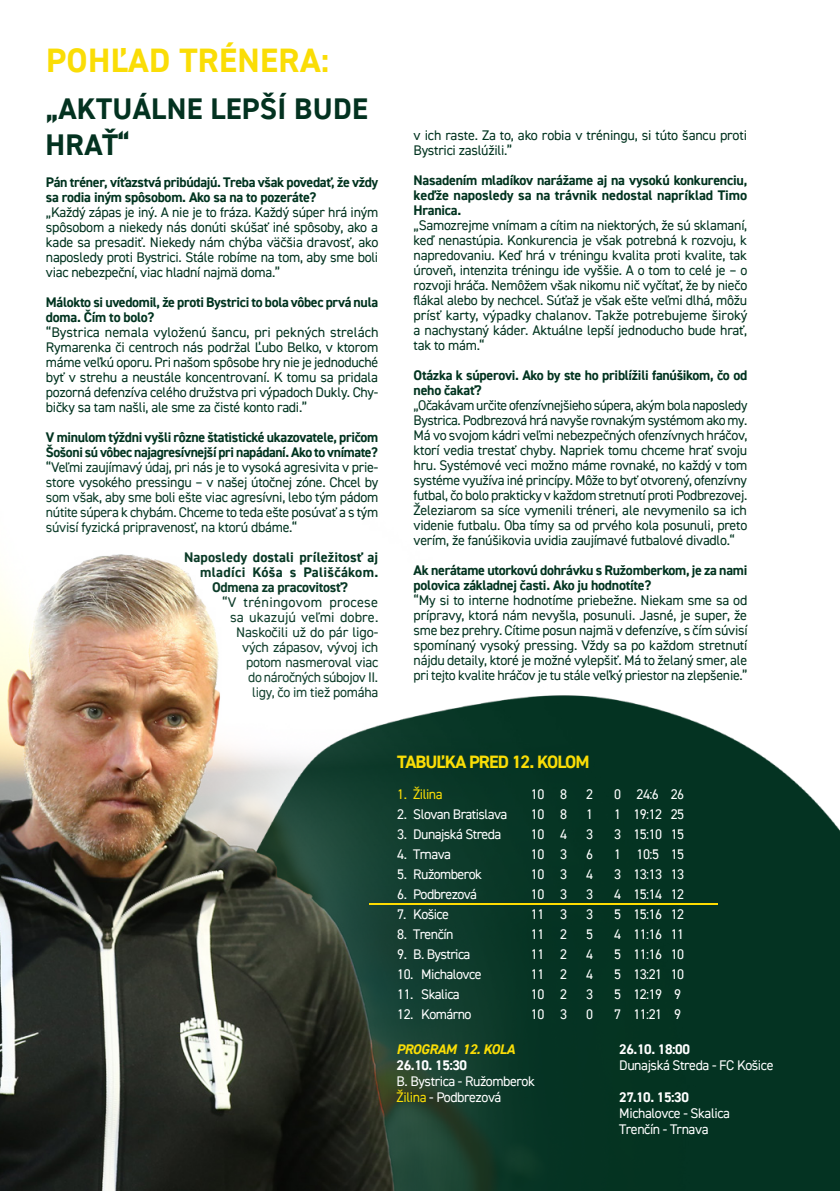
<style>
.page{position:relative;width:840px;height:1191px;background:#fff}
.page>*{position:absolute;margin:0;border:0;box-sizing:border-box;transform-origin:0 0}
.t1{font:700 34px "DIN2014";letter-spacing:.01em;color:#fadd06}
.t2{font:700 30px/36px "DIN2014";letter-spacing:.01em;color:#033220}
.t3{font:700 18px "DIN2014";letter-spacing:-.05em;color:#fadd06}
.Body_text____no_tab{font:14px/15px "DIN2014";letter-spacing:-.02em;color:#00331f;text-align:justify}
.Body_text____no_tab-2{font:700 14px/15px "DIN2014";letter-spacing:-.02em;color:#00331f}
.t4{font:14px "DIN2014";letter-spacing:-.04em;color:#fff}
.t5{font:700 14px "DIN2014";letter-spacing:-.03em;color:#fff}
.Body_text____no_tab-3{font:700 14px "DIN2014";letter-spacing:.005em;color:#00331f}
.Body_text____no_tab-4{font:700 14px "DIN2014";letter-spacing:.02em;color:#00331f}
.t6{font:italic 700 14px "DIN2014";letter-spacing:-.03em;color:#fadd06}
.t7{font:14px "DIN2014";letter-spacing:-.04em;color:#fadd06}
.s1{color:#fadd06}
</style>
<div class="page">
<img style="left:708px;top:726px;width:131px;height:465px">
<img style="left:0;top:554px;width:708px;height:637px">
<hr style="left:369px;top:903px;width:348px;height:2px;background:#ffdc01">
<p class="t1" style="left:46px;top:38px;width:284px">POHĽAD TRÉNERA:</p>
<p class="t2" style="left:45px;top:91px;width:324px">„AKTUÁLNE LEPŠÍ BUDE<br>HRAŤ“</p>
<p class="Body_text____no_tab-2" style="left:46px;top:174px;width:334px">Pán tréner, víťazstvá pribúdajú. Treba však povedať, že vždy sa rodia iným spôsobom. Ako sa na to pozeráte?</p>
<p class="Body_text____no_tab" style="left:46px;top:204px;width:334px">„Každý zápas je iný. A nie je to fráza. Každý súper hrá iným spôsobom a niekedy nás donúti skúšať iné spôsoby, ako a kade sa presadiť. Niekedy nám chýba väčšia dravosť, ako naposledy proti Bystrici. Stále robíme na tom, aby sme boli viac nebezpeční, viac hladní najmä doma.”</p>
<p class="Body_text____no_tab-2" style="left:46px;top:294px;width:333px">Málokto si uvedomil, že proti Bystrici to bola vôbec prvá nula doma. Čím to bolo?</p>
<p class="Body_text____no_tab" style="left:46px;top:324px;width:334px">“Bystrica nemala vyloženú šancu, pri pekných strelách Rymarenka či centroch nás podržal Ľubo Belko, v ktorom máme veľkú oporu. Pri našom spôsobe hry nie je jednoduché byť v strehu a neustále koncentrovaní. K tomu sa pridala pozorná defenzíva celého družstva pri výpadoch Dukly. Chy&shy;bičky sa tam našli, ale sme za čisté konto radi.”</p>
<p class="Body_text____no_tab-2" style="left:46px;top:429px;width:334px">V minulom týždni vyšli rôzne štatistické ukazovatele, pričom<br>Šošoni sú vôbec najagresívnejší pri napádaní. Ako to vnímate?</p>
<p class="Body_text____no_tab" style="left:46px;top:459px;width:334px">“Veľmi zaujímavý údaj, pri nás je to vysoká agresivita v prie&shy;store vysokého pressingu – v našej útočnej zóne. Chcel by som však, aby sme boli ešte viac agresívni, lebo tým pádom nútite súpera k chybám. Chceme to teda ešte posúvať a s tým súvisí fyzická pripravenosť, na ktorú dbáme.“</p>
<p class="Body_text____no_tab-3" style="left:184px;top:548px;width:195px">Naposledy dostali príležitosť aj</p>
<p class="Body_text____no_tab-4" style="left:200px;top:563px;width:179px">mladíci Kóša s Pališčákom.</p>
<p class="Body_text____no_tab-2" style="left:212px;top:579px;width:137px">Odmena za pracovitosť?</p>
<p class="Body_text____no_tab" style="left:222px;top:594px;width:158px;text-align:right">“V tréningovom procese sa ukazujú veľmi dobre.<br>Naskočili už do pár ligo&shy;vých zápasov, vývoj ich potom nasmeroval viac<br>do náročných súbojov II.<br>ligy, čo im tiež pomáha</p>
<p class="Body_text____no_tab" style="left:413px;top:127px;width:335px">v ich raste. Za to, ako robia v tréningu, si túto šancu proti<br>Bystrici zaslúžili.”</p>
<p class="Body_text____no_tab-2" style="left:413px;top:173px;width:335px;text-align:justify">Nasadením mladíkov narážame aj na vysokú konkurenciu, keďže naposledy sa na trávnik nedostal napríklad Timo Hranica.</p>
<p class="Body_text____no_tab" style="left:413px;top:217px;width:335px">„Samozrejme vnímam a cítim na niektorých, že sú sklamaní, keď nenastúpia. Konkurencia je však potrebná k rozvoju, k napredovaniu. Keď hrá v tréningu kvalita proti kvalite, tak úroveň, intenzita tréningu ide vyššie. A o tom to celé je – o rozvoji hráča. Nemôžem však nikomu nič vyčítať, že by niečo flákal alebo by nechcel. Súťaž je však ešte veľmi dlhá, môžu prísť karty, výpadky chalanov. Takže potrebujeme široký a nachystaný káder. Aktuálne lepší jednoducho bude hrať, tak to mám.“</p>
<p class="Body_text____no_tab-2" style="left:413px;top:368px;width:335px">Otázka k súperovi. Ako by ste ho priblížili fanúšikom, čo od neho čakať?</p>
<p class="Body_text____no_tab" style="left:413px;top:397px;width:335px">„Očakávam určite ofenzívnejšieho súpera, akým bola naposledy Bystrica. Podbrezová hrá navyše rovnakým systémom ako my.<br>Má vo svojom kádri veľmi nebezpečných ofenzívnych hráčov, ktorí vedia trestať chyby. Napriek tomu chceme hrať svoju hru. Systémové veci možno máme rovnaké, no každý v tom systéme využíva iné princípy. Môže to byť otvorený, ofenzívny futbal, čo bolo prakticky v každom stretnutí proti Podbrezovej.<br>Železiarom sa síce vymenili tréneri, ale nevymenilo sa ich videnie futbalu. Oba tímy sa od prvého kola posunuli, preto verím, že fanúšikovia uvidia zaujímavé futbalové divadlo.“</p>
<p class="Body_text____no_tab-2" style="left:413px;top:563px;width:335px">Ak nerátame utorkovú dohrávku s Ružomberkom, je za nami polovica základnej časti. Ako ju hodnotíte?</p>
<p class="Body_text____no_tab" style="left:413px;top:592px;width:335px">“My si to interne hodnotíme priebežne. Niekam sme sa od prípravy, ktorá nám nevyšla, posunuli. Jasné, je super, že sme bez prehry. Cítime posun najmä v defenzíve, s čím súvisí spomínaný vysoký pressing. Vždy sa po každom stretnutí nájdu detaily, ktoré je možné vylepšiť. Má to želaný smer, ale pri tejto kvalite hráčov je tu stále veľký priestor na zlepšenie.”</p>
<p class="t3" style="left:397px;top:750px;width:194px">TABUĽKA PRED 12. KOLOM</p>
<p class="t7" style="left:397px;top:786px;width:47px">1. Žilina</p>
<p class="t4" style="left:530px;top:786px;width:38px">10 8</p>
<p class="t4" style="left:586px;top:786px;width:8px">2</p>
<p class="t4" style="left:614px;top:786px;width:71px">0 24:6 26</p>
<p class="t4" style="left:397px;top:806px;width:112px">2. Slovan Bratislava</p>
<p class="t4" style="left:530px;top:806px;width:38px">10 8</p>
<p class="t4" style="left:586px;top:806px;width:8px">1</p>
<p class="t4" style="left:614px;top:806px;width:71px">1 19:12 25</p>
<p class="t4" style="left:397px;top:826px;width:106px">3. Dunajská Streda</p>
<p class="t4" style="left:530px;top:826px;width:38px">10 4</p>
<p class="t4" style="left:586px;top:826px;width:8px">3</p>
<p class="t4" style="left:614px;top:826px;width:71px">3 15:10 15</p>
<p class="t4" style="left:397px;top:846px;width:55px">4. Trnava</p>
<p class="t4" style="left:530px;top:846px;width:38px">10 3</p>
<p class="t4" style="left:586px;top:846px;width:8px">6</p>
<p class="t4" style="left:614px;top:846px;width:71px">1 10:5 15</p>
<p class="t4" style="left:397px;top:866px;width:86px">5. Ružomberok</p>
<p class="t4" style="left:530px;top:866px;width:38px">10 3</p>
<p class="t4" style="left:586px;top:866px;width:8px">4</p>
<p class="t4" style="left:614px;top:866px;width:71px">3 13:13 13</p>
<p class="t4" style="left:397px;top:886px;width:81px">6. Podbrezová</p>
<p class="t4" style="left:530px;top:886px;width:38px">10 3</p>
<p class="t4" style="left:586px;top:886px;width:8px">3</p>
<p class="t4" style="left:614px;top:886px;width:71px">4 15:14 12</p>
<p class="t4" style="left:397px;top:906px;width:53px">7. Košice</p>
<p class="t4" style="left:530px;top:906px;width:38px">11 3</p>
<p class="t4" style="left:586px;top:906px;width:8px">3</p>
<p class="t4" style="left:614px;top:906px;width:71px">5 15:16 12</p>
<p class="t4" style="left:397px;top:926px;width:58px">8. Trenčín</p>
<p class="t4" style="left:530px;top:926px;width:38px">11 2</p>
<p class="t4" style="left:586px;top:926px;width:8px">5</p>
<p class="t4" style="left:614px;top:926px;width:71px">4 11:16 11</p>
<p class="t4" style="left:397px;top:946px;width:75px">9. B. Bystrica</p>
<p class="t4" style="left:530px;top:946px;width:38px">11 2</p>
<p class="t4" style="left:586px;top:946px;width:8px">4</p>
<p class="t4" style="left:614px;top:946px;width:71px">5 11:16 10</p>
<p class="t4" style="left:397px;top:966px;width:86px">10. Michalovce</p>
<p class="t4" style="left:530px;top:966px;width:38px">11 2</p>
<p class="t4" style="left:586px;top:966px;width:8px">4</p>
<p class="t4" style="left:614px;top:966px;width:71px">5 13:21 10</p>
<p class="t4" style="left:397px;top:986px;width:64px">11. Skalica</p>
<p class="t4" style="left:530px;top:986px;width:38px">10 2</p>
<p class="t4" style="left:586px;top:986px;width:8px">3</p>
<p class="t4" style="left:614px;top:986px;width:68px">5 12:19 9</p>
<p class="t4" style="left:397px;top:1006px;width:76px">12. Komárno</p>
<p class="t4" style="left:530px;top:1006px;width:38px">10 3</p>
<p class="t4" style="left:586px;top:1006px;width:8px">0</p>
<p class="t4" style="left:614px;top:1006px;width:68px">7 11:21 9</p>
<p class="t6" style="left:396px;top:1040px;width:120px">PROGRAM 12. KOLA</p>
<p class="t5" style="left:396px;top:1056px;width:72px">26.10. 15:30</p>
<p class="t4" style="left:396px;top:1072px;width:140px">B. Bystrica - Ružomberok</p>
<p class="t4" style="left:396px;top:1088px;width:106px"><span class="s1">Žilina</span> - Podbrezová</p>
<p class="t5" style="left:619px;top:1040px;width:72px">26.10. 18:00</p>
<p class="t4" style="left:619px;top:1056px;width:156px">Dunajská Streda - FC Košice</p>
<p class="t5" style="left:619px;top:1088px;width:71px">27.10. 15:30</p>
<p class="t4" style="left:619px;top:1104px;width:112px">Michalovce - Skalica</p>
<p class="t4" style="left:619px;top:1120px;width:91px">Trenčín - Trnava</p>
</div>
